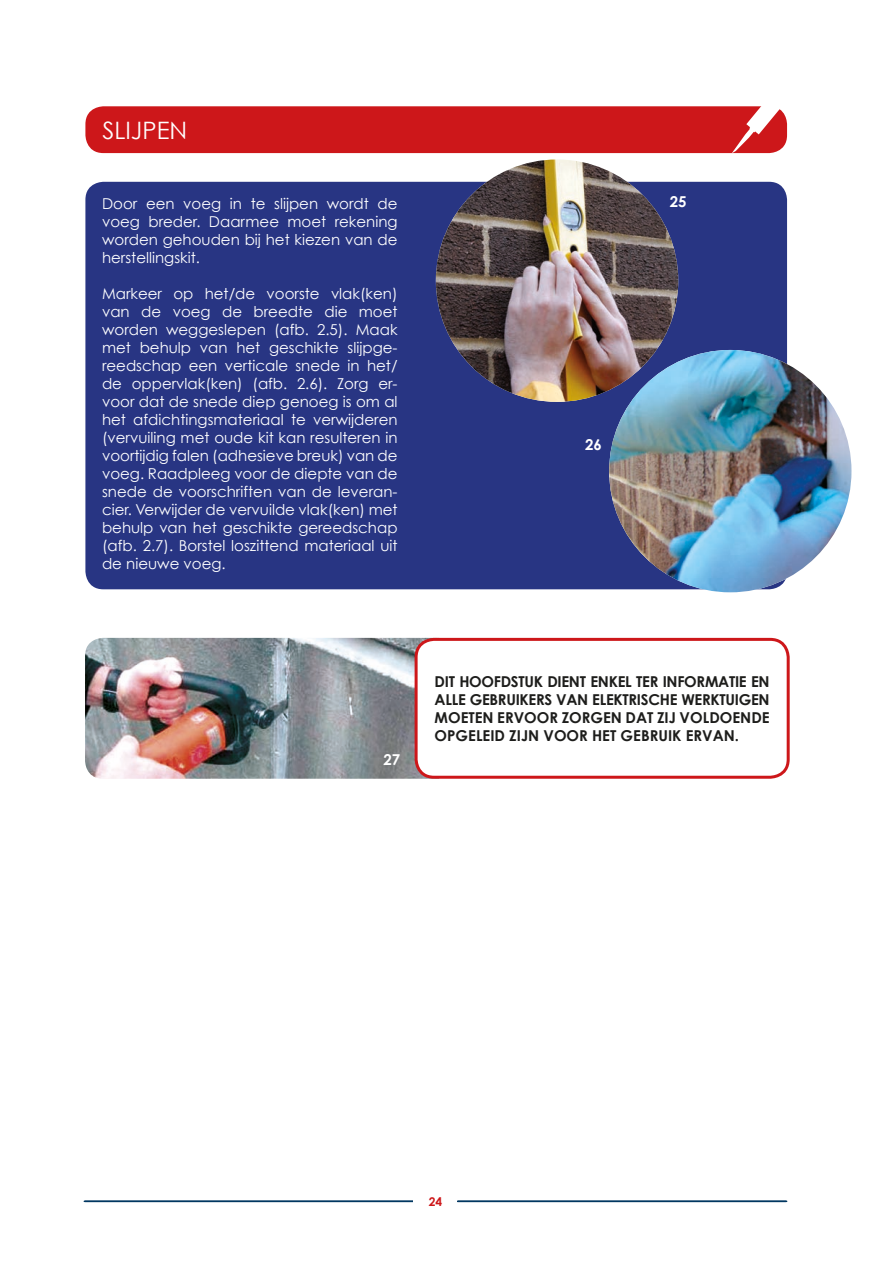
<style>
.page{position:relative;width:893px;height:1263px;background:#fff}
.page>*{position:absolute;margin:0;border:0;box-sizing:border-box;transform-origin:0 0}
.t1{font:24px "Century Gothic";color:#fff}
.t2{font:15px/18px "Century Gothic";color:#fff;text-align:justify}
.t3{font:700 15px/18px "Century Gothic";color:#1d1d1b;text-align:justify}
.t4{font:700 15px "Century Gothic";color:#fff}
.t5{font:700 12px "Century Gothic";color:#cd171a}
</style>
<div class="page">
<hr style="left:85px;top:1200px;width:702px;height:2px;background:#003761">
<hr style="left:84px;top:1200px;width:702px;height:2px;background:#003761">
<div style="left:414px;top:1183px;width:43px;height:36px;background:#fff"></div>
<div style="left:85px;top:106px;width:702px;height:47px;background:#cd171a;border-radius:18px"></div>
<svg style="left:732px;top:106px;width:56px;height:47px"></svg>
<div style="left:85px;top:182px;width:702px;height:407px;background:#283583;border-radius:18px"></div>
<img style="left:436px;top:159px;width:242px;height:243px;border-radius:121px">
<img style="left:609px;top:350px;width:242px;height:242px;border-radius:121px">
<img style="left:85px;top:638px;width:344px;height:141px">
<div style="left:416px;top:639px;width:372px;height:138px;background:#fff;border-radius:18px"></div>
<div style="left:415px;top:638px;width:375px;height:141px;border:3px solid #cd171a;border-radius:18px"></div>
<h1 class="t1" style="left:102px;top:115px;width:86px">SLIJPEN</h1>
<p class="t2" style="left:102px;top:195px;width:297px">Door een voeg in te slijpen wordt de voeg breder. Daarmee moet rekening worden gehouden bij het kiezen van de herstellingskit.</p>
<p class="t2" style="left:102px;top:285px;width:297px">Markeer op het/de voorste vlak(ken) van de voeg de breedte die moet worden weggeslepen (afb. 2.5). Maak met behulp van het geschikte slijpge&shy;reedschap een verticale snede in het/ de oppervlak(ken) (afb. 2.6). Zorg er&shy;voor dat de snede diep genoeg is om al het afdichtingsmateriaal te verwijderen (vervuiling met oude kit kan resulteren in voortijdig falen (adhesieve breuk) van de voeg. Raadpleeg voor de diepte van de snede de voorschriften van de leveran&shy;cier. Verwijder de vervuilde vlak(ken) met behulp van het geschikte gereedschap (afb. 2.7). Borstel loszittend materiaal uit de nieuwe voeg.</p>
<p class="t4" style="left:670px;top:192px;width:18px">25</p>
<p class="t4" style="left:585px;top:435px;width:18px">26</p>
<p class="t4" style="left:383px;top:750px;width:18px">27</p>
<p class="t3" style="left:435px;top:672px;width:337px">DIT HOOFDSTUK DIENT ENKEL TER INFORMATIE EN ALLE GEBRUIKERS VAN ELEKTRISCHE WERKTUIGEN MOETEN ERVOOR ZORGEN DAT ZIJ VOLDOENDE OPGELEID ZIJN VOOR HET GEBRUIK ERVAN.</p>
<p class="t5" style="left:429px;top:1194px;width:16px">2410</p>
</div>
